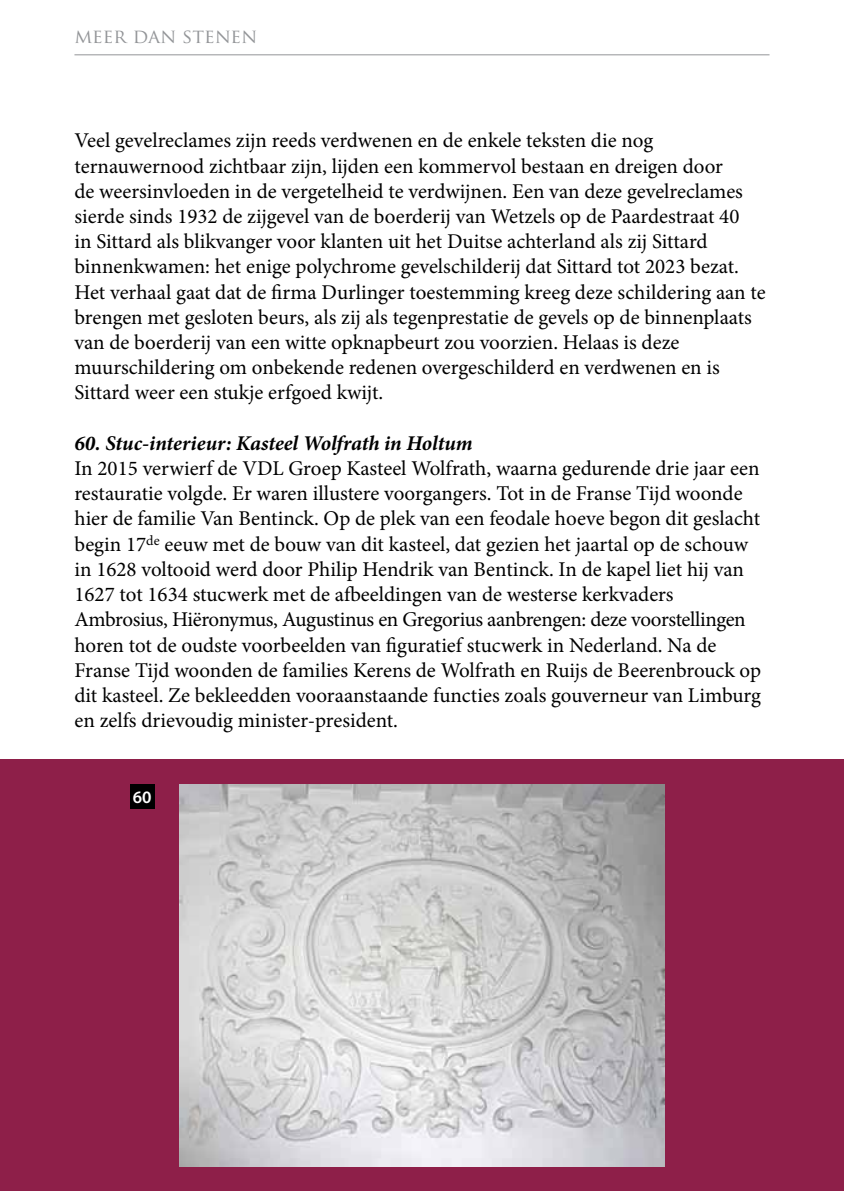
<style>
.page{position:relative;width:844px;height:1191px;background:#fff}
.page>*{position:absolute;margin:0;border:0;box-sizing:border-box;transform-origin:0 0}
.t1{font:21px/25.2px "Minion Pro";color:#000}
.t2{font:italic 700 21px "Minion Pro";letter-spacing:-.005em;color:#000}
.t3{font:19.25px "Trajan Pro";color:#939598}
.t4{font:600 17.5px "Myriad Pro";color:#fff}
</style>
<div class="page">
<hr style="left:74px;top:54px;width:695px;height:1px;background:#939598">
<div style="left:0;top:759px;width:843px;height:432px;background:#8e1f49"></div>
<img style="left:179px;top:784px;width:485px;height:382px">
<div style="left:130px;top:784px;width:25px;height:25px;background:#000"></div>
<p class="t3" style="left:74px;top:24px;width:184px">MEER DAN STENEN</p>
<p class="t1" style="left:74px;top:128px;width:692px">Veel gevelreclames zijn reeds verdwenen en de enkele teksten die nog ternauwernood zichtbaar zijn, lijden een kommervol bestaan en dreigen door<br>de weersinvloeden in de vergetelheid te verdwijnen. Een van deze gevelreclames sierde sinds 1932 de zijgevel van de boerderij van Wetzels op de Paardestraat 40<br>in Sittard als blikvanger voor klanten uit het Duitse achterland als zij Sittard binnenkwamen: het enige polychrome gevelschilderij dat Sittard tot 2023 bezat.<br>Het verhaal gaat dat de firma Durlinger toestemming kreeg deze schildering aan te brengen met gesloten beurs, als zij als tegenprestatie de gevels op de binnenplaats van de boerderij van een witte opknapbeurt zou voorzien. Helaas is deze muurschildering om onbekende redenen overgeschilderd en verdwenen en is Sittard weer een stukje erfgoed kwijt.</p>
<p class="t2" style="left:74px;top:428px;width:399px">60. Stuc-interieur: Kasteel Wolfrath in Holtum</p>
<p class="t1" style="left:74px;top:456px;width:688px">In 2015 verwierf de VDL Groep Kasteel Wolfrath, waarna gedurende drie jaar een restauratie volgde. Er waren illustere voorgangers. Tot in de Franse Tijd woonde hier de familie Van Bentinck. Op de plek van een feodale hoeve begon dit geslacht begin 17<sup>de</sup> eeuw met de bouw van dit kasteel, dat gezien het jaartal op de schouw in 1628 voltooid werd door Philip Hendrik van Bentinck. In de kapel liet hij van 1627 tot 1634 stucwerk met de afbeeldingen van de westerse kerkvaders Ambrosius, Hiëronymus, Augustinus en Gregorius aanbrengen: deze voorstellingen horen tot de oudste voorbeelden van figuratief stucwerk in Nederland. Na de Franse Tijd woonden de families Kerens de Wolfrath en Ruijs de Beerenbrouck op dit kasteel. Ze bekleedden vooraanstaande functies zoals gouverneur van Limburg en zelfs drievoudig minister-president.</p>
<p class="t4" style="left:133px;top:786px;width:20px">60</p>
</div>
